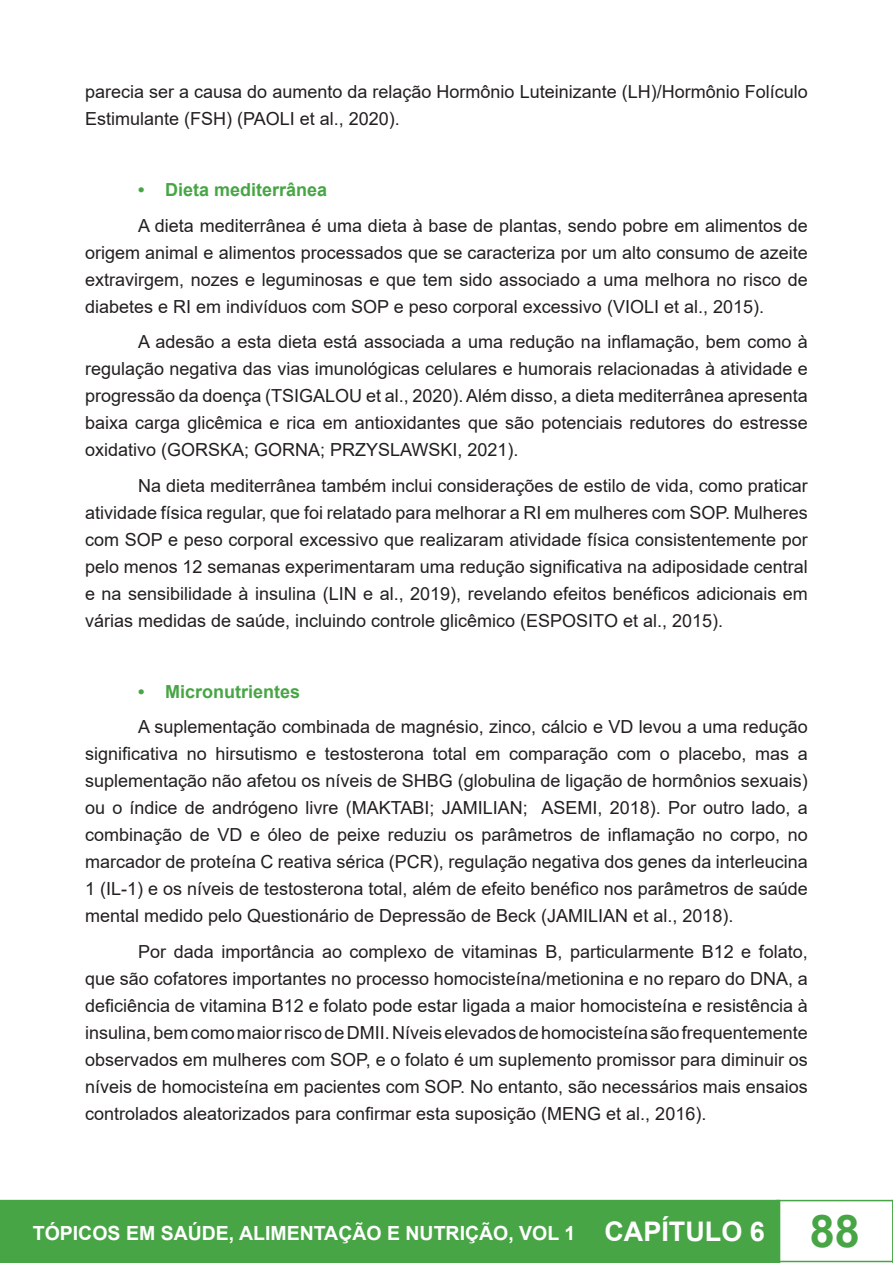
<style>
.page{position:relative;width:893px;height:1263px;background:#fff}
.page>*{position:absolute;margin:0;border:0;box-sizing:border-box;transform-origin:0 0}
.t1{font:700 19.5px "Arial";color:#fff}
.t2{font:18px/27px "Arial";color:#231f20;text-align:justify}
.t3{font:700 18px "Arial";color:#48a546}
.s1{font-size:27px}
.s2{font-size:45px;color:#48a546}
</style>
<div class="page">
<div style="left:0;top:1200px;width:780px;height:63px;background:#48a546"></div>
<div style="left:776px;top:1200px;width:117px;height:62px;border:2px solid #48a546"></div>
<p class="t2" style="left:85px;top:78px;width:724px">parecia ser a causa do aumento da relação Hormônio Luteinizante (LH)/Hormônio Folículo<br>Estimulante (FSH) (PAOLI et al., 2020).</p>
<p class="t3" style="left:138px;top:177px;width:191px">• Dieta mediterrânea</p>
<p class="t2" style="left:85px;top:212px;width:724px;text-indent:53px">A dieta mediterrânea é uma dieta à base de plantas, sendo pobre em alimentos de origem animal e alimentos processados que se caracteriza por um alto consumo de azeite extravirgem, nozes e leguminosas e que tem sido associado a uma melhora no risco de diabetes e RI em indivíduos com SOP e peso corporal excessivo (VIOLI et al., 2015).</p>
<p class="t2" style="left:85px;top:328px;width:724px;text-indent:53px">A adesão a esta dieta está associada a uma redução na inflamação, bem como à regulação negativa das vias imunológicas celulares e humorais relacionadas à atividade e progressão da doença (TSIGALOU et al., 2020). Além disso, a dieta mediterrânea apresenta baixa carga glicêmica e rica em antioxidantes que são potenciais redutores do estresse oxidativo (GORSKA; GORNA; PRZYSLAWSKI, 2021).</p>
<p class="t2" style="left:85px;top:472px;width:724px;text-indent:53px">Na dieta mediterrânea também inclui considerações de estilo de vida, como praticar atividade física regular, que foi relatado para melhorar a RI em mulheres com SOP. Mulheres com SOP e peso corporal excessivo que realizaram atividade física consistentemente por pelo menos 12 semanas experimentaram uma redução significativa na adiposidade central e na sensibilidade à insulina (LIN e al., 2019), revelando efeitos benéficos adicionais em várias medidas de saúde, incluindo controle glicêmico (ESPOSITO et al., 2015).</p>
<p class="t3" style="left:138px;top:679px;width:164px">• Micronutrientes</p>
<p class="t2" style="left:85px;top:713px;width:724px;text-indent:53px">A suplementação combinada de magnésio, zinco, cálcio e VD levou a uma redução significativa no hirsutismo e testosterona total em comparação com o placebo, mas a suplementação não afetou os níveis de SHBG (globulina de ligação de hormônios sexuais) ou o índice de andrógeno livre (MAKTABI; JAMILIAN; ASEMI, 2018). Por outro lado, a combinação de VD e óleo de peixe reduziu os parâmetros de inflamação no corpo, no marcador de proteína C reativa sérica (PCR), regulação negativa dos genes da interleucina 1 (IL-1) e os níveis de testosterona total, além de efeito benéfico nos parâmetros de saúde mental medido pelo Questionário de Depressão de Beck (JAMILIAN et al., 2018).</p>
<p class="t2" style="left:85px;top:938px;width:724px;text-indent:53px">Por dada importância ao complexo de vitaminas B, particularmente B12 e folato, que são cofatores importantes no processo homocisteína/metionina e no reparo do DNA, a deficiência de vitamina B12 e folato pode estar ligada a maior homocisteína e resistência à insulina, bem como maior risco de DMII. Níveis elevados de homocisteína são frequentemente observados em mulheres com SOP, e o folato é um suplemento promissor para diminuir os níveis de homocisteína em pacientes com SOP. No entanto, são necessários mais ensaios controlados aleatorizados para confirmar esta suposição (MENG et al., 2016).</p>
<p class="t1" style="left:33px;top:1219px;width:829px">TÓPICOS EM SAÚDE, ALIMENTAÇÃO E NUTRIÇÃO, VOL 1 <span class="s1">CAPÍTULO 6</span> <span class="s2">88</span></p>
</div>
